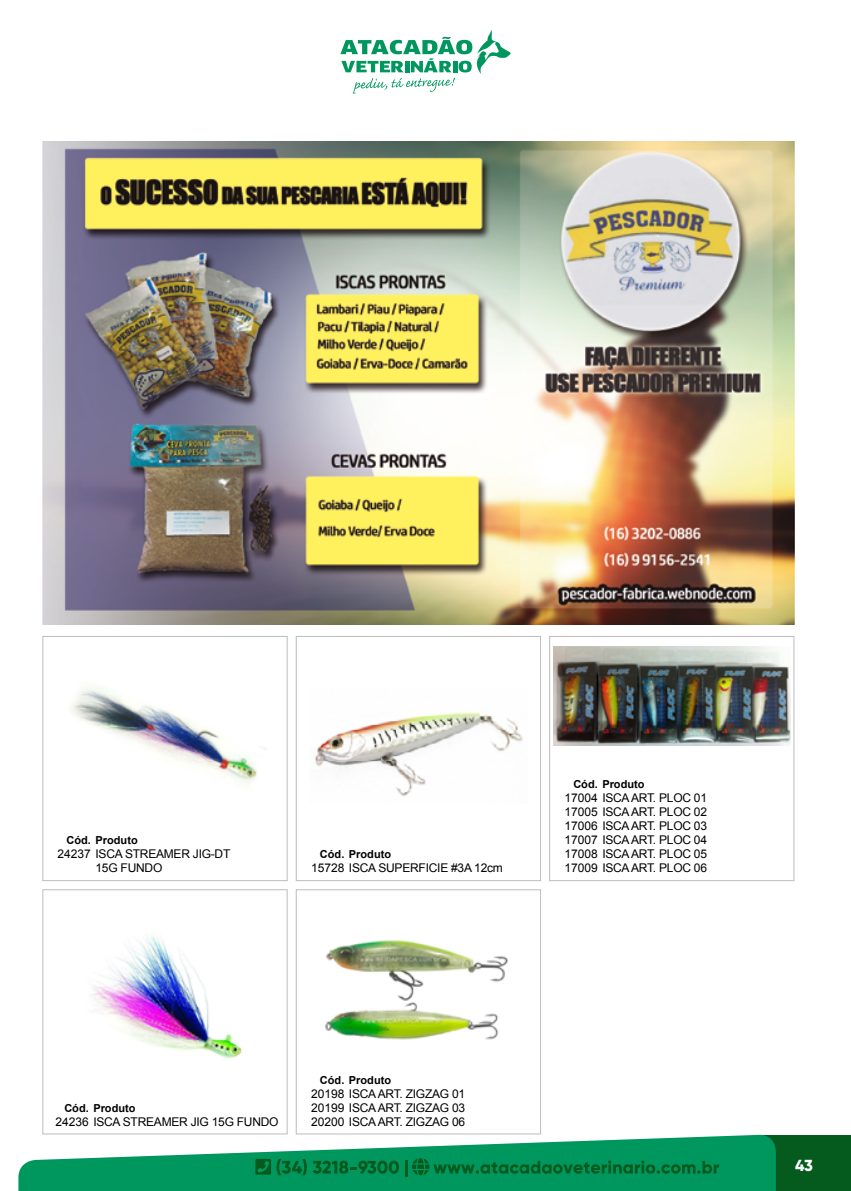
<style>
.page{position:relative;width:851px;height:1191px;background:#fff}
.page>*{position:absolute;margin:0;border:0;box-sizing:border-box;transform-origin:0 0}
.t1{font:800 16px "Gilroy";color:#fff}
.t2{font:12px/14px "Arial";letter-spacing:-.02em;color:#000;text-align:justify}
.t3{font:700 11px "Arial";color:#000}
</style>
<div class="page">
<div style="left:760px;top:1134px;width:90px;height:57px;background:#055b1d"></div>
<svg style="left:18px;top:1134px;width:757px;height:57px;fill:#00975f"></svg>
<svg style="left:255px;top:1158px;width:144px;height:17px;background:#017e43"></svg>
<hr style="left:405px;top:1160px;width:3px;height:17px;background:#055b1d">
<svg style="left:412px;top:1158px;width:307px;height:17px;background:#018349"></svg>
<svg style="left:340px;top:30px;width:170px;height:64px"></svg>
<div style="left:296px;top:636px;width:244px;height:245px;border:1px solid #bcbcbc"></div>
<div style="left:549px;top:636px;width:245px;height:245px;border:1px solid #bcbcbc"></div>
<div style="left:296px;top:889px;width:244px;height:245px;border:1px solid #bcbcbc"></div>
<div style="left:43px;top:889px;width:244px;height:245px;border:1px solid #bcbcbc"></div>
<div style="left:43px;top:636px;width:244px;height:245px;border:1px solid #bcbcbc"></div>
<img style="left:315px;top:712px;width:208px;height:84px">
<img style="left:553px;top:646px;width:237px;height:99px">
<img style="left:93px;top:935px;width:150px;height:124px">
<img style="left:70px;top:688px;width:196px;height:96px">
<img style="left:325px;top:940px;width:184px;height:100px">
<img style="left:43px;top:141px;width:751px;height:483px">
<p class="t3" style="left:66px;top:833px;width:73px">Cód. Produto</p>
<p class="t2" style="left:95px;top:861px;width:68px">15G FUNDO</p>
<p class="t2" style="left:58px;top:847px;width:174px">24237 ISCA STREAMER JIG-DT</p>
<p class="t3" style="left:320px;top:847px;width:73px">Cód. Produto</p>
<p class="t2" style="left:311px;top:861px;width:193px">15728 ISCA SUPERFICIE #3A 12cm</p>
<p class="t3" style="left:573px;top:777px;width:73px">Cód. Produto</p>
<p class="t2" style="left:564px;top:791px;width:144px">17004 ISCA ART. PLOC 01<br>17005 ISCA ART. PLOC 02<br>17006 ISCA ART. PLOC 03<br>17007 ISCA ART. PLOC 04<br>17008 ISCA ART. PLOC 05<br>17009 ISCA ART. PLOC 06</p>
<p class="t3" style="left:64px;top:1100px;width:73px">Cód. Produto</p>
<p class="t2" style="left:55px;top:1115px;width:225px">24236 ISCA STREAMER JIG 15G FUNDO</p>
<p class="t3" style="left:320px;top:1072px;width:73px">Cód. Produto</p>
<p class="t2" style="left:311px;top:1086px;width:156px">20198 ISCA ART. ZIGZAG 01<br>20199 ISCA ART. ZIGZAG 03<br>20200 ISCA ART. ZIGZAG 06</p>
<h1 class="t1" style="left:794px;top:1155px;width:20px">43</h1>
</div>
